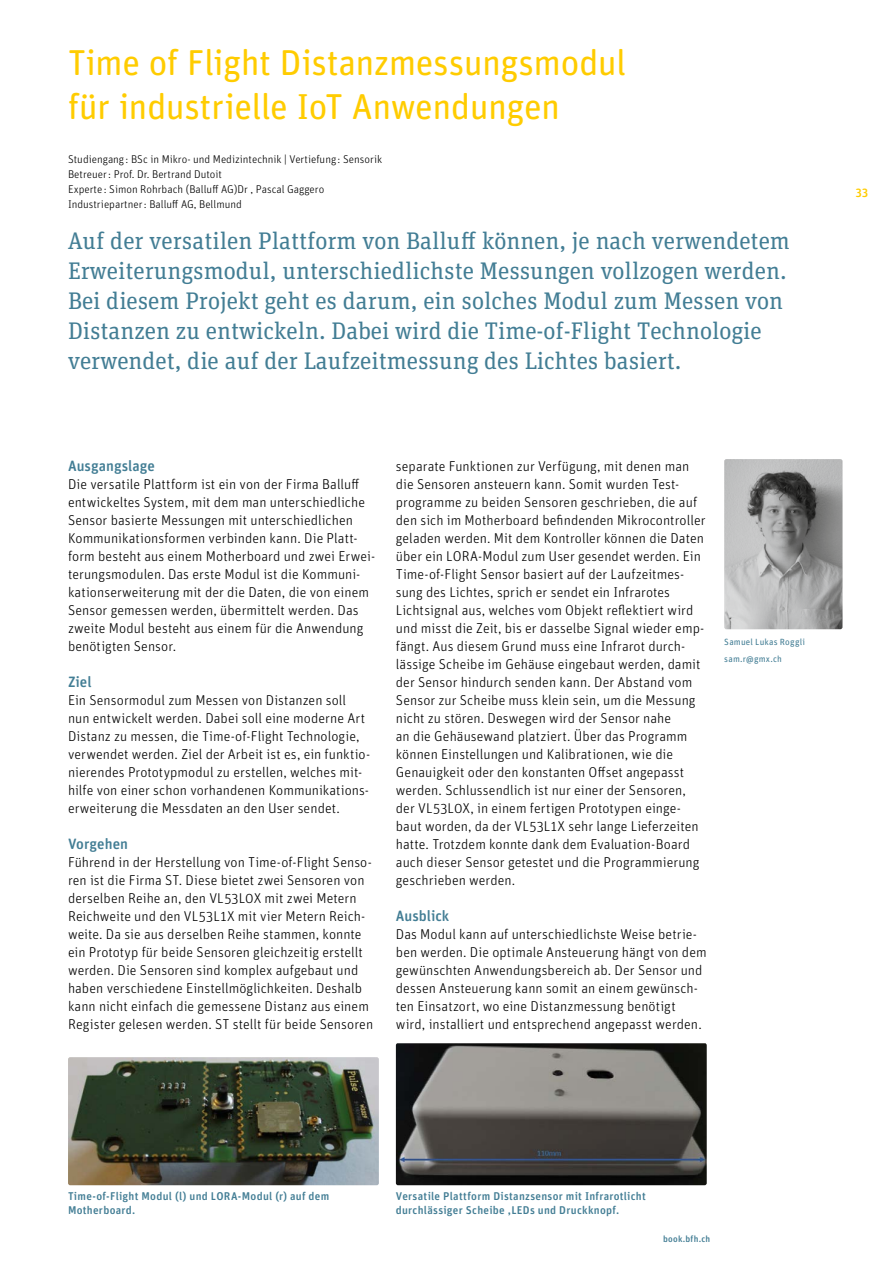
<style>
.page{position:relative;width:893px;height:1263px;background:#fff}
.page>*{position:absolute;margin:0;border:0;box-sizing:border-box;transform-origin:0 0}
.t1{font:36px/43.5px "Unit Rounded Pro";letter-spacing:-.015em;color:#fc0}
.t2{font:24px/30px "Unit Slab Pro";color:#427d94}
.t3{font:500 15px "Unit Rounded Pro";color:#427d94}
.t4{font:300 14.25px/18px "Unit Rounded Pro";letter-spacing:.005em;color:#000}
.t5{font:500 12px "Unit Rounded Pro";color:#fc0}
.t6{font:300 11.25px/15px "Unit Rounded Pro";color:#000}
.t7{font:500 11.25px/13.5px "Unit Rounded Pro";letter-spacing:.025em;color:#427d94}
.t8{font:9px/16.8px "Unit Rounded Pro";letter-spacing:.02em;color:#427d94}
.t9{font:500 9px "Unit Rounded Pro";letter-spacing:.025em;color:#427d94}
</style>
<div class="page">
<img style="left:724px;top:459px;width:118px;height:170px">
<img style="left:68px;top:1057px;width:311px;height:128px">
<img style="left:396px;top:1043px;width:311px;height:142px">
<h1 class="t1" style="left:68px;top:39px;width:560px">Time of Flight Distanzmessungsmodul für industrielle IoT Anwendungen</h1>
<p class="t6" style="left:68px;top:151px;width:316px">Studiengang : BSc in Mikro- und Medizintechnik | Vertiefung : Sensorik Betreuer: Prof. Dr. Bertrand Dutoit<br>Experte : Simon Rohrbach (Balluff AG)Dr , Pascal Gaggero Industriepartner: Balluff AG, Bellmund</p>
<p class="t2" style="left:68px;top:225px;width:723px">Auf der versatilen Plattform von Balluff können, je nach verwendetem Erweiterungsmodul, unterschiedlichste Messungen vollzogen werden.<br>Bei diesem Projekt geht es darum, ein solches Modul zum Messen von Distanzen zu entwickeln. Dabei wird die Time-of-Flight Technologie verwendet, die auf der Laufzeitmessung des Lichtes basiert.</p>
<p class="t3" style="left:68px;top:455px;width:89px">Ausgangslage</p>
<p class="t4" style="left:68px;top:475px;width:309px">Die versatile Plattform ist ein von der Firma Balluff entwickeltes System, mit dem man unterschiedliche Sensor basierte Messungen mit unterschiedlichen Kommunikationsformen verbinden kann. Die Platt&shy;form besteht aus einem Motherboard und zwei Erwei&shy;terungsmodulen. Das erste Modul ist die Kommuni&shy;kationserweiterung mit der die Daten, die von einem Sensor gemessen werden, übermittelt werden. Das zweite Modul besteht aus einem für die Anwendung benötigten Sensor.</p>
<p class="t3" style="left:68px;top:671px;width:25px">Ziel</p>
<p class="t4" style="left:68px;top:691px;width:304px">Ein Sensormodul zum Messen von Distanzen soll nun entwickelt werden. Dabei soll eine moderne Art Distanz zu messen, die Time-of-Flight Technologie, verwendet werden. Ziel der Arbeit ist es, ein funktio&shy;nierendes Prototypmodul zu erstellen, welches mit&shy;hilfe von einer schon vorhandenen Kommunikations&shy;erweiterung die Messdaten an den User sendet.</p>
<p class="t3" style="left:68px;top:833px;width:61px">Vorgehen</p>
<p class="t4" style="left:68px;top:853px;width:307px">Führend in der Herstellung von Time-of-Flight Senso&shy;ren ist die Firma ST. Diese bietet zwei Sensoren von derselben Reihe an, den VL53L0X mit zwei Metern Reichweite und den VL53L1X mit vier Metern Reich&shy;weite. Da sie aus derselben Reihe stammen, konnte ein Prototyp für beide Sensoren gleichzeitig erstellt werden. Die Sensoren sind komplex aufgebaut und haben verschiedene Einstellmöglichkeiten. Deshalb kann nicht einfach die gemessene Distanz aus einem Register gelesen werden. ST stellt für beide Sensoren</p>
<p class="t4" style="left:396px;top:456px;width:311px">separate Funktionen zur Verfügung, mit denen man die Sensoren ansteuern kann. Somit wurden Test&shy;programme zu beiden Sensoren geschrieben, die auf den sich im Motherboard befindenden Mikrocontroller geladen werden. Mit dem Kontroller können die Daten über ein LORA-Modul zum User gesendet werden. Ein Time-of-Flight Sensor basiert auf der Laufzeitmes&shy;sung des Lichtes, sprich er sendet ein Infrarotes Lichtsignal aus, welches vom Objekt reflektiert wird und misst die Zeit, bis er dasselbe Signal wieder emp&shy;fängt. Aus diesem Grund muss eine Infrarot durch&shy;lässige Scheibe im Gehäuse eingebaut werden, damit der Sensor hindurch senden kann. Der Abstand vom Sensor zur Scheibe muss klein sein, um die Messung nicht zu stören. Deswegen wird der Sensor nahe<br>an die Gehäusewand platziert. Über das Programm können Einstellungen und Kalibrationen, wie die Genauigkeit oder den konstanten Offset angepasst werden. Schlussendlich ist nur einer der Sensoren, der VL53L0X, in einem fertigen Prototypen einge&shy;baut worden, da der VL53L1X sehr lange Lieferzeiten hatte. Trotzdem konnte dank dem Evaluation-Board auch dieser Sensor getestet und die Programmierung geschrieben werden.</p>
<p class="t3" style="left:396px;top:905px;width:55px">Ausblick</p>
<p class="t4" style="left:396px;top:924px;width:312px">Das Modul kann auf unterschiedlichste Weise betrie&shy;ben werden. Die optimale Ansteuerung hängt von dem gewünschten Anwendungsbereich ab. Der Sensor und dessen Ansteuerung kann somit an einem gewünsch&shy;ten Einsatzort, wo eine Distanzmessung benötigt wird, installiert und entsprechend angepasst werden.</p>
<p class="t8" style="left:724px;top:633px;width:82px">Samuel Lukas Roggli sam.r@gmx.ch</p>
<p class="t5" style="left:855px;top:184px;width:15px">33</p>
<p class="t7" style="left:68px;top:1189px;width:263px">Time-of-Flight Modul (l) und LORA-Modul (r) auf dem<br>Motherboard.</p>
<p class="t7" style="left:396px;top:1189px;width:251px">Versatile Plattform Distanzsensor mit Infrarotlicht durchlässiger Scheibe ,LEDs und Druckknopf.</p>
<p class="t9" style="left:663px;top:1232px;width:48px">book.bfh.ch</p>
</div>
